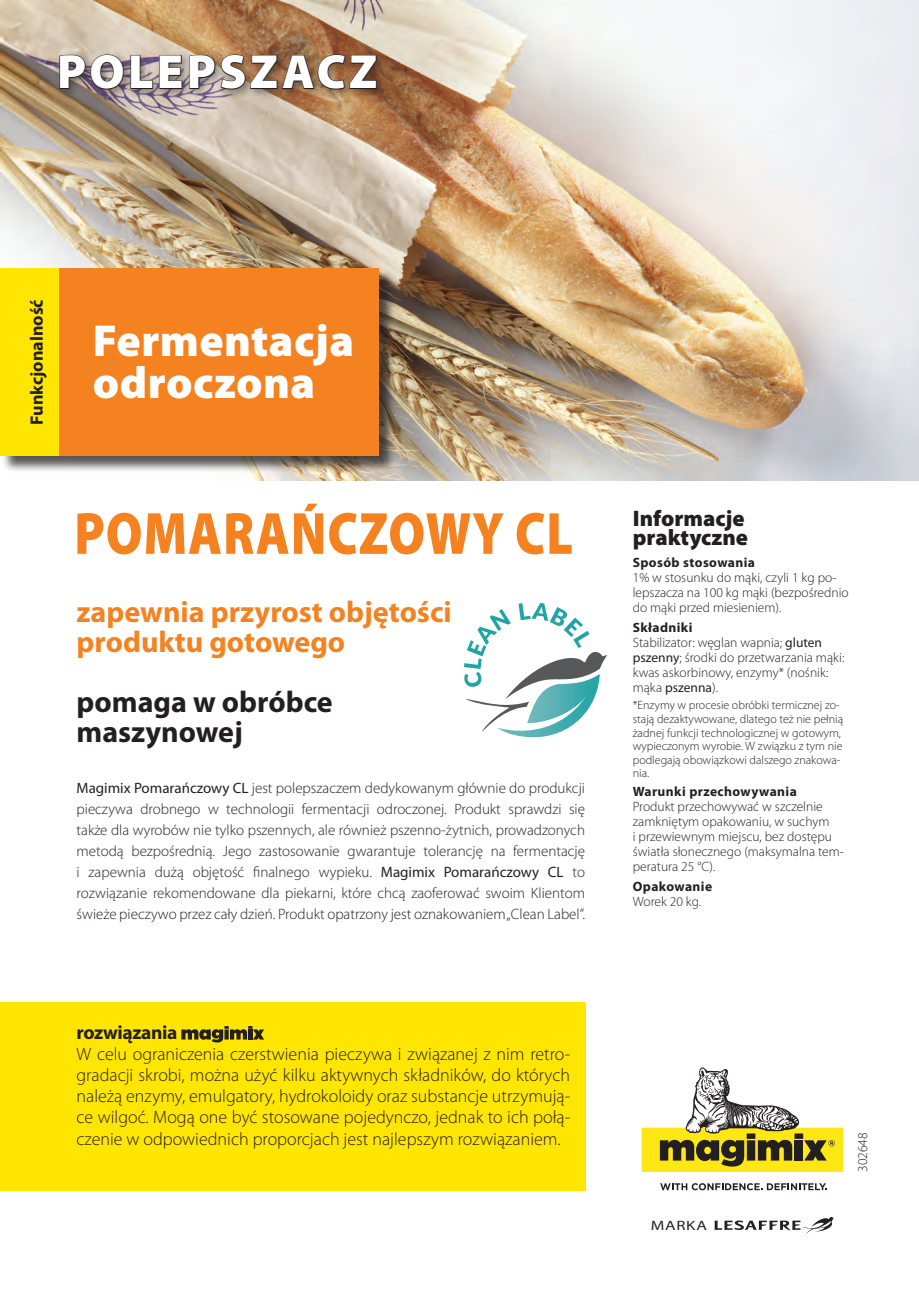
<style>
.page{position:relative;width:919px;height:1289px;background:#fff}
.page>*{position:absolute;margin:0;border:0;box-sizing:border-box;transform-origin:0 0}
.Kolor{font:900 60px "Myriad Pro";letter-spacing:.02em;color:#f58220;scale:.84 1}
.POLEPSZACZE{font:900 48.3px "Myriad Pro";letter-spacing:.07em;color:#fff}
.Opis_funkcjonalności{font:900 45px/42px "Myriad Pro";letter-spacing:.01em;color:#fff}
.Argumenty_kluczowe{font:700 30px/30px "Myriad Pro";color:#f58220}
.Argumenty_kluczowe-2{font:700 30px/30px "Myriad Pro";color:#231f20}
.Informacje_praktyczn{font:900 22.5px/19.5px "Myriad Pro";color:#231f20}
.Rozwiązania_nagłówek{font:700 19.5px "Myriad Pro";letter-spacing:-.02em;color:#231f20}
.Rozwiązania_treść{font:300 18px/21px "Myriad Pro";color:#231f20;text-align:justify}
.Funkcjonalność{font:700 18px "Myriad Pro";color:#231f20}
.Opis_produktu{font:300 15px/21px "Myriad Pro";color:#231f20;text-align:justify}
.Treść_podpunktu{font:300 13.5px/15px "Myriad Pro";color:#231f20}
.Tytuł_podpunktu{font:700 13.5px "Myriad Pro";letter-spacing:.03em;color:#231f20}
.t1{font:semi-expanded 13.5px "Myriad Pro";letter-spacing:.05em;color:#231f20;scale:1.15 1}
.Enzymy{font:300 12px/13.5px "Myriad Pro";color:#231f20}
.s1{font-weight:400}
</style>
<div class="page">
<img style="left:0;top:0;width:918px;height:480px">
<div style="left:1px;top:269px;width:395px;height:204px;background:#231f20;opacity:.75"></div>
<div style="left:0;top:268px;width:60px;height:187px;background:#ffe601"></div>
<div style="left:60px;top:268px;width:318px;height:187px;background:#f58220"></div>
<div style="left:0;top:1001px;width:585px;height:189px;background:#ffe601"></div>
<svg style="left:660px;top:1183px;width:167px;height:7px"></svg>
<svg style="left:641px;top:1067px;width:202px;height:104px"></svg>
<svg style="left:714px;top:1217px;width:119px;height:16px"></svg>
<svg style="left:181px;top:1026px;width:83px;height:16px"></svg>
<div style="left:55px;top:50px;width:332px;height:51px;background:#231f20;opacity:.5"></div>
<svg style="left:58px;top:54px;width:66px;height:36px;background:#766a6b"></svg>
<img style="left:130px;top:54px;width:247px;height:36px">
<svg style="left:464px;top:603px;width:143px;height:135px"></svg>
<p class="POLEPSZACZE" style="left:57px;top:40px;width:322px">POLEPSZACZ</p>
<p class="Funkcjonalność" style="left:25px;top:424px;width:127px;rotate:-90deg">Funkcjonalność</p>
<p class="Opis_funkcjonalności" style="left:93px;top:318px;width:263px">Fermentacja odroczona</p>
<p class="Kolor" style="left:74px;top:493px;width:595px">POMARAŃCZOWY CL</p>
<p class="Argumenty_kluczowe" style="left:77px;top:596px;width:376px">zapewnia przyrost objętości produktu gotowego</p>
<p class="Argumenty_kluczowe-2" style="left:77px;top:686px;width:258px">pomaga w obróbce maszynowej</p>
<p class="Opis_produktu" style="left:77px;top:777px;width:510px"><span class="s1">Magimix Pomarańczowy CL</span> jest polepszaczem dedykowanym głównie do produkcji pieczywa drobnego w technologii fermentacji odroczonej. Produkt sprawdzi się także dla wyrobów nie tylko pszennych, ale również pszenno-żytnich, prowadzonych metodą bezpośrednią. Jego zastosowanie gwarantuje tolerancję na fermentację i zapewnia dużą objętość finalnego wypieku. <span class="s1">Magimix Pomarańczowy CL</span> to rozwiązanie rekomendowane dla piekarni, które chcą zaoferować swoim Klientom świeże pieczywo przez cały dzień. Produkt opatrzony jest oznakowaniem „Clean Label”.</p>
<p class="Rozwiązania_nagłówek" style="left:77px;top:1020px;width:102px">rozwiązania</p>
<p class="Rozwiązania_treść" style="left:77px;top:1043px;width:495px">W celu ograniczenia czerstwienia pieczywa i związanej z nim retro&shy;gradacji skrobi, można użyć kilku aktywnych składników, do których należą enzymy, emulgatory, hydrokoloidy oraz substancje utrzymują&shy;ce wilgoć. Mogą one być stosowane pojedynczo, jednak to ich połą&shy;czenie w odpowiednich proporcjach jest najlepszym rozwiązaniem.</p>
<p class="Informacje_praktyczn" style="left:632px;top:507px;width:117px">Informacje praktyczne</p>
<p class="Tytuł_podpunktu" style="left:632px;top:554px;width:124px">Sposób stosowania</p>
<p class="Treść_podpunktu" style="left:632px;top:570px;width:217px">1% w stosunku do mąki, czyli 1 kg po&shy;lepszacza na 100 kg mąki (bezpośrednio do mąki przed miesieniem).</p>
<p class="Tytuł_podpunktu" style="left:632px;top:618px;width:61px">Składniki</p>
<p class="Treść_podpunktu" style="left:632px;top:634px;width:213px">Stabilizator: węglan wapnia; <span class="s1">gluten pszenny</span>; środki do przetwarzania mąki: kwas askorbinowy, enzymy* (nośnik: mąka <span class="s1">pszenna</span>).</p>
<p class="Enzymy" style="left:632px;top:698px;width:212px">*Enzymy w procesie obróbki termicznej zo&shy;stają dezaktywowane, dlatego też nie pełnią żadnej funkcji technologicznej w gotowym, wypieczonym wyrobie. W związku z tym nie podlegają obowiązkowi dalszego znakowa&shy;nia.</p>
<p class="Tytuł_podpunktu" style="left:632px;top:783px;width:165px">Warunki przechowywania</p>
<p class="Treść_podpunktu" style="left:632px;top:799px;width:213px">Produkt przechowywać w szczelnie zamkniętym opakowaniu, w suchym<br>i przewiewnym miejscu, bez dostępu światła słonecznego (maksymalna tem&shy;peratura 25 °C).</p>
<p class="Tytuł_podpunktu" style="left:632px;top:877px;width:81px">Opakowanie</p>
<p class="Treść_podpunktu" style="left:632px;top:893px;width:70px">Worek 20 kg.</p>
<p class="t1" style="left:651px;top:1217px;width:50px">MARKA</p>
<p class="Treść_podpunktu" style="left:854px;top:1171px;width:41px;rotate:-90deg">302648</p>
</div>
